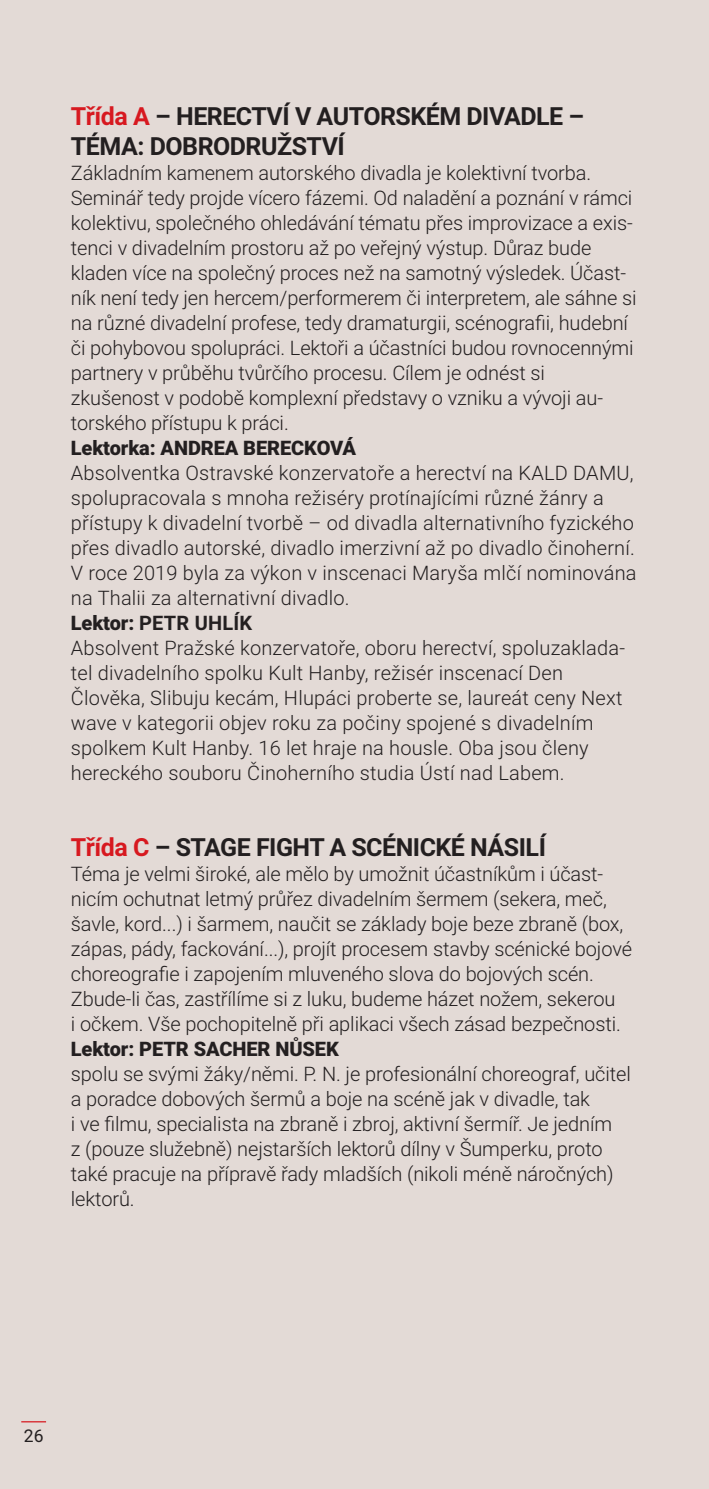
<style>
.page{position:relative;width:709px;height:1489px;background:#fff}
.page>*{position:absolute;margin:0;border:0;box-sizing:border-box;transform-origin:0 0}
.t1{font:700 25px/30px "Roboto";letter-spacing:-.02em;color:#231f20}
.t2{font:300 20px/25px "Roboto";letter-spacing:-.005em;color:#231f20}
.t3{font:900 20px "Roboto";letter-spacing:-.005em;color:#231f20}
.t4{font:17.5px "Roboto";color:#231f20}
.s1{color:#d71920}
.s2{font-weight:900}
.s3{font-weight:700}
</style>
<div class="page">
<div style="left:0;top:0;width:709px;height:1488px;background:#e3dad6"></div>
<hr style="left:21px;top:1420px;width:25px;height:2px;background:#d71920">
<p class="t1" style="left:71px;top:103px;width:515px"><span class="s1">Třída A</span> – HERECTVÍ V AUTORSKÉM DIVADLE –<br>TÉMA: DOBRODRUŽSTVÍ</p>
<p class="t2" style="left:71px;top:162px;width:567px">Základním kamenem autorského divadla je kolektivní tvorba.<br>Seminář tedy projde vícero fázemi. Od naladění a poznání v rámci kolektivu, společného ohledávání tématu přes improvizace a exis&shy;tenci v divadelním prostoru až po veřejný výstup. Důraz bude kladen více na společný proces než na samotný výsledek. Účast&shy;ník není tedy jen hercem/performerem či interpretem, ale sáhne si na různé divadelní profese, tedy dramaturgii, scénografii, hudební či pohybovou spolupráci. Lektoři a účastníci budou rovnocennými partnery v průběhu tvůrčího procesu. Cílem je odnést si zkušenost v podobě komplexní představy o vzniku a vývoji au&shy;torského přístupu k práci.</p>
<p class="t3" style="left:71px;top:440px;width:287px">Lektorka: ANDREA BERECKOVÁ</p>
<p class="t2" style="left:71px;top:462px;width:567px">Absolventka Ostravské konzervatoře a herectví na KALD DAMU, spolupracovala s mnoha režiséry protínajícími různé žánry a přístupy k divadelní tvorbě – od divadla alternativního fyzického přes divadlo autorské, divadlo imerzivní až po divadlo činoherní.<br>V roce 2019 byla za výkon v inscenaci Maryša mlčí nominována na Thalii za alternativní divadlo.<br><span class="s2">Lektor:</span> <span class="s3">PETR UHLÍK<br></span>Absolvent Pražské konzervatoře, oboru herectví, spoluzaklada&shy;tel divadelního spolku Kult Hanby, režisér inscenací Den Člověka, Slibuju kecám, Hlupáci proberte se, laureát ceny Next wave v kategorii objev roku za počiny spojené s divadelním spolkem Kult Hanby. 16 let hraje na housle. Oba jsou členy hereckého souboru Činoherního studia Ústí nad Labem.</p>
<p class="t1" style="left:71px;top:833px;width:476px"><span class="s1">Třída C</span> – STAGE FIGHT A SCÉNICKÉ NÁSILÍ</p>
<p class="t2" style="left:71px;top:862px;width:562px">Téma je velmi široké, ale mělo by umožnit účastníkům i účast&shy;nicím ochutnat letmý průřez divadelním šermem (sekera, meč, šavle, kord...) i šarmem, naučit se základy boje beze zbraně (box, zápas, pády, fackování...), projít procesem stavby scénické bojové choreografie i zapojením mluveného slova do bojových scén.<br>Zbude-li čas, zastřílíme si z luku, budeme házet nožem, sekerou<br>i očkem. Vše pochopitelně při aplikaci všech zásad bezpečnosti.</p>
<p class="t3" style="left:71px;top:1040px;width:269px">Lektor: PETR SACHER NŮSEK</p>
<p class="t2" style="left:71px;top:1062px;width:561px">spolu se svými žáky/němi. P. N. je profesionální choreograf, učitel a poradce dobových šermů a boje na scéně jak v divadle, tak<br>i ve filmu, specialista na zbraně i zbroj, aktivní šermíř. Je jedním<br>z (pouze služebně) nejstarších lektorů dílny v Šumperku, proto také pracuje na přípravě řady mladších (nikoli méně náročných) lektorů.</p>
<p class="t4" style="left:24px;top:1425px;width:21px">26</p>
</div>
